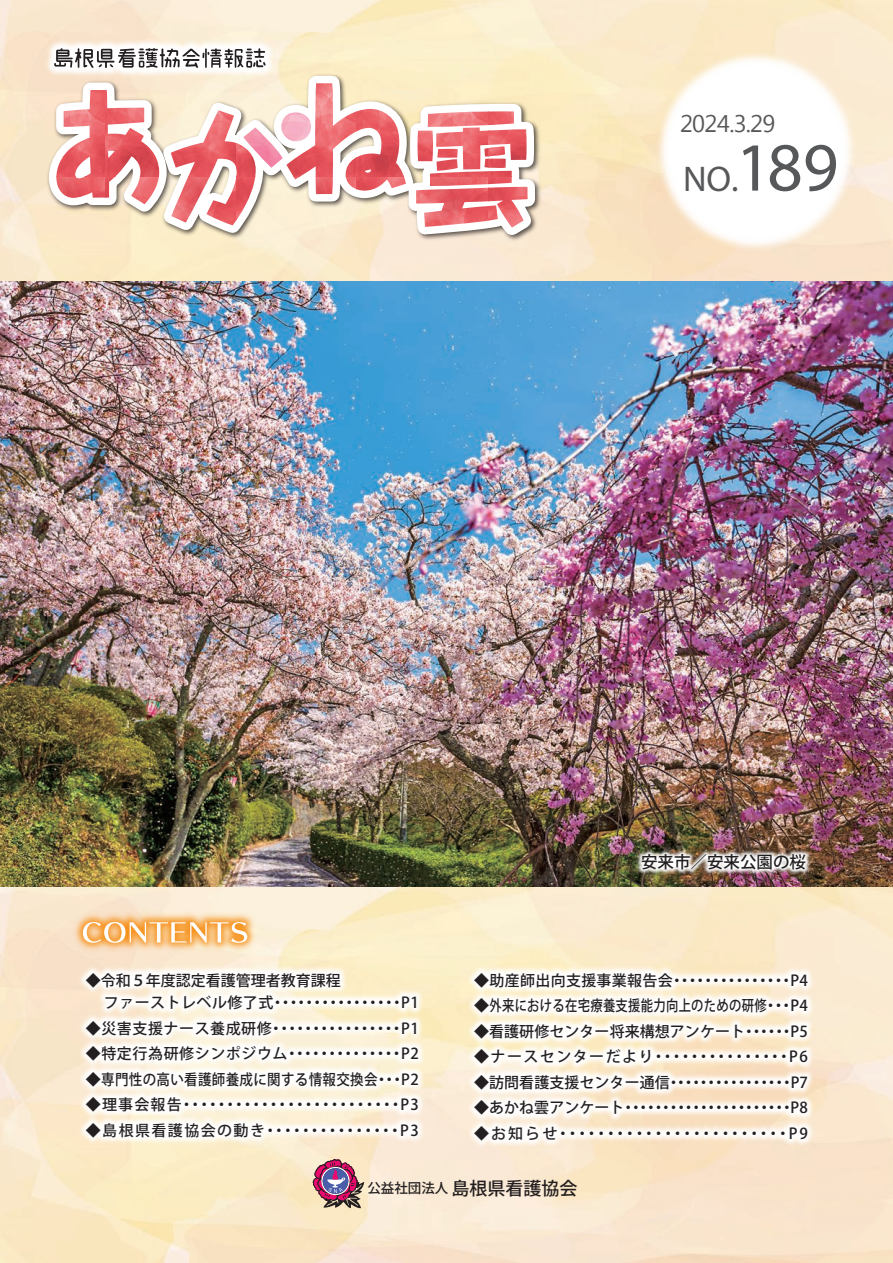
<style>
.page{position:relative;width:893px;height:1263px;background:#fff}
.page>*{position:absolute;margin:0;border:0;box-sizing:border-box;transform-origin:0 0}
.t1{font:35.85px "Myriad Pro";color:#57585a}
.t2{font:24px "Myanmar Text";letter-spacing:-.03em;color:#57585a}
.t3{font:500 18px "Koz Go Pro";color:#231f20}
.t4{font:500 16.5px "Koz Go Pr 6 N";color:#231f20}
.t5{font:500 15px "Koz Go Pr 6 N";letter-spacing:.025em;color:#231f20}
.t6{font:500 15px "Koz Go Pr 6 N";letter-spacing:.005em;color:#231f20}
.t7{font:500 15px "Koz Go Pr 6 N";letter-spacing:.095em;color:#231f20}
.t8{font:500 15px/22.5px "Koz Go Pr 6 N";color:#231f20}
.s1{font-size:69.3px}
.s2{font-size:13.5px}
</style>
<div class="page">
<img style="left:0;top:886px;width:893px;height:377px">
<img style="left:0;top:281px;width:893px;height:605px">
<img style="left:48px;top:42px;width:224px;height:6px">
<img style="left:585px;top:797px;width:277px;height:117px">
<svg style="left:41px;top:48px;width:527px;height:201px"></svg>
<img style="left:26px;top:862px;width:279px;height:138px">
<img style="left:28px;top:914px;width:449px;height:349px">
<img style="left:416px;top:914px;width:450px;height:288px">
<h2 class="t2" style="left:680px;top:110px;width:97px">2024.3.29</h2>
<h1 class="t1" style="left:683px;top:156px;width:157px">NO.<span class="s1">189</span></h1>
<p class="t8" style="left:104px;top:969px;width:316px;text-indent:-18px">◆令和５年度認定看護管理者教育課程<br>ファーストレベル修了式・・・・・・・・・・・・・・・・P1</p>
<p class="t5" style="left:86px;top:1020px;width:334px">◆災害支援ナース養成研修・・・・・・・・・・・・・・・・P1</p>
<p class="t5" style="left:86px;top:1045px;width:334px">◆特定行為研修シンポジウム・・・・・・・・・・・・・・P2</p>
<p class="t5" style="left:86px;top:1071px;width:334px">◆専門性の高い看護師養成に関する情報交換会・・・P2</p>
<p class="t5" style="left:86px;top:1096px;width:335px">◆理事会報告・・・・・・・・・・・・・・・・・・・・・・・・・P3</p>
<p class="t7" style="left:86px;top:1122px;width:334px">◆島根県看護協会の動き・・・・・・・・・・・・・・・P3</p>
<p class="t4" style="left:641px;top:853px;width:167px">安来市／安来公園の桜</p>
<p class="t5" style="left:474px;top:972px;width:335px">◆助産師出向支援事業報告会・・・・・・・・・・・・・・・P4</p>
<p class="t5" style="left:474px;top:997px;width:335px">◆外来における在宅療養支援能力向上のための研修・・・P4</p>
<p class="t6" style="left:474px;top:1023px;width:335px">◆看護研修センター将来構想アンケート・・・・・・P5</p>
<p class="t7" style="left:474px;top:1048px;width:335px">◆ナースセンターだより・・・・・・・・・・・・・・・P6</p>
<p class="t6" style="left:474px;top:1074px;width:335px">◆訪問看護支援センター通信・・・・・・・・・・・・・・・・P7</p>
<p class="t6" style="left:474px;top:1099px;width:335px">◆あかね雲アンケート・・・・・・・・・・・・・・・・・・・・・・P8</p>
<p class="t5" style="left:474px;top:1125px;width:335px">◆お知らせ・・・・・・・・・・・・・・・・・・・・・・・・P 9</p>
<p class="t3" style="left:367px;top:1177px;width:212px"><span class="s2">公益社団法人</span> 島根県看護協会</p>
</div>
